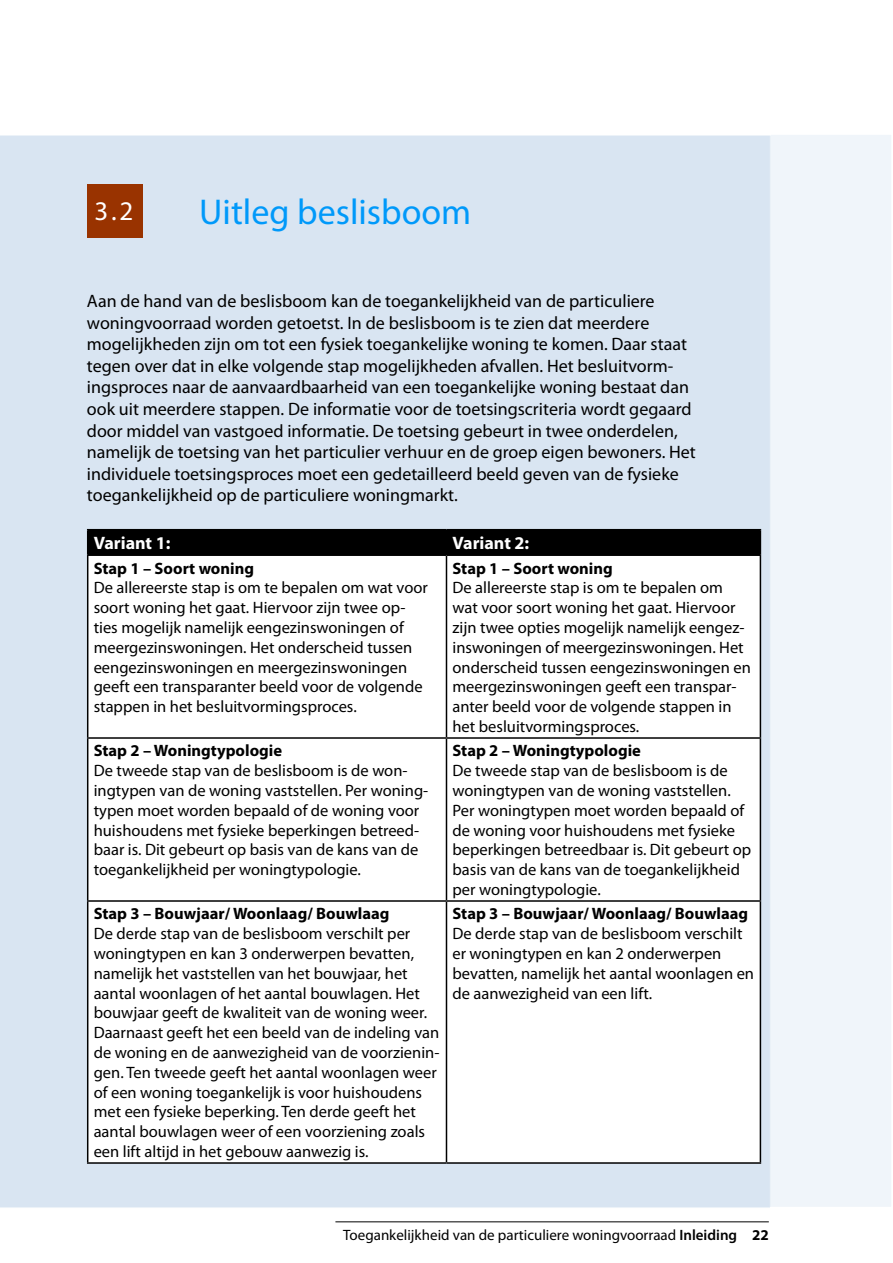
<style>
.page{position:relative;width:893px;height:1263px;background:#fff}
.page>*{position:absolute;margin:0;border:0;box-sizing:border-box;transform-origin:0 0}
.t1{font:36px "Myriad Pro";color:#0099fa}
.t2{font:27px "Myriad Pro";color:#fff}
.t3{font:18px/21.6px "Myriad Pro";color:#000}
.t4{font:700 18px "Myriad Pro";color:#fff}
.t5{font:16.5px/19.8px "Myriad Pro";color:#000}
.t6{font:700 16.5px "Myriad Pro";color:#000}
.t7{font:15px "Myriad Pro";color:#000}
.s1{font-weight:600}
.s2{font-weight:700}
</style>
<div class="page">
<div style="left:0;top:135px;width:769px;height:1073px;background:#d9e5f2"></div>
<div style="left:770px;top:134px;width:122px;height:1073px;background:#f0f5fa"></div>
<div style="left:769px;top:133px;width:124px;height:1075px;border:2px solid #fff"></div>
<div style="left:87px;top:184px;width:55px;height:54px;background:#930"></div>
<svg style="left:88px;top:556px;width:672px;height:606px"></svg>
<hr style="left:87px;top:529px;width:359px;height:1px;background:#000">
<hr style="left:446px;top:529px;width:315px;height:1px;background:#000">
<div style="left:87px;top:530px;width:674px;height:24px;background:#000"></div>
<hr style="left:87px;top:554px;width:359px;height:2px;background:#000">
<hr style="left:87px;top:556px;width:1px;height:181px;background:#000">
<hr style="left:446px;top:554px;width:315px;height:2px;background:#000">
<hr style="left:446px;top:556px;width:1px;height:181px;background:#000">
<hr style="left:760px;top:556px;width:1px;height:181px;background:#000">
<hr style="left:87px;top:737px;width:359px;height:2px;background:#000">
<hr style="left:87px;top:739px;width:1px;height:161px;background:#000">
<hr style="left:446px;top:737px;width:315px;height:2px;background:#000">
<hr style="left:446px;top:739px;width:1px;height:161px;background:#000">
<hr style="left:760px;top:739px;width:1px;height:161px;background:#000">
<hr style="left:87px;top:900px;width:359px;height:2px;background:#000">
<hr style="left:87px;top:902px;width:1px;height:260px;background:#000">
<hr style="left:446px;top:900px;width:315px;height:2px;background:#000">
<hr style="left:446px;top:902px;width:1px;height:260px;background:#000">
<hr style="left:760px;top:902px;width:1px;height:260px;background:#000">
<hr style="left:87px;top:1162px;width:359px;height:2px;background:#000">
<hr style="left:446px;top:1162px;width:315px;height:2px;background:#000">
<hr style="left:335px;top:1221px;width:434px;height:1px;background:#000">
<h2 class="t2" style="left:95px;top:200px;width:40px">3.2</h2>
<h1 class="t1" style="left:199px;top:198px;width:273px">Uitleg beslisboom</h1>
<p class="t3" style="left:87px;top:292px;width:610px">Aan de hand van de beslisboom kan de toegankelijkheid van de particuliere woningvoorraad worden getoetst. In de beslisboom is te zien dat meerdere mogelijkheden zijn om tot een fysiek toegankelijke woning te komen. Daar staat tegen over dat in elke volgende stap mogelijkheden afvallen. Het besluitvorm&shy;ingsproces naar de aanvaardbaarheid van een toegankelijke woning bestaat dan ook uit meerdere stappen. De informatie voor de toetsingscriteria wordt gegaard door middel van vastgoed informatie. De toetsing gebeurt in twee onderdelen, namelijk de toetsing van het particulier verhuur en de groep eigen bewoners. Het individuele toetsingsproces moet een gedetailleerd beeld geven van de fysieke toegankelijkheid op de particuliere woningmarkt.</p>
<p class="t4" style="left:94px;top:536px;width:78px">Variant 1:</p>
<p class="t4" style="left:452px;top:536px;width:78px">Variant 2:</p>
<p class="t6" style="left:94px;top:562px;width:162px">Stap 1 – Soort woning</p>
<p class="t5" style="left:94px;top:579px;width:336px">De allereerste stap is om te bepalen om wat voor soort woning het gaat. Hiervoor zijn twee op&shy;ties mogelijk namelijk eengezinswoningen of meergezinswoningen. Het onderscheid tussen eengezinswoningen en meergezinswoningen geeft een transparanter beeld voor de volgende stappen in het besluitvormingsproces.</p>
<p class="t6" style="left:452px;top:562px;width:162px">Stap 1 – Soort woning</p>
<p class="t5" style="left:452px;top:579px;width:300px">De allereerste stap is om te bepalen om wat voor soort woning het gaat. Hiervoor zijn twee opties mogelijk namelijk eengez&shy;inswoningen of meergezinswoningen. Het onderscheid tussen eengezinswoningen en meergezinswoningen geeft een transpar&shy;anter beeld voor de volgende stappen in het besluitvormingsproces.</p>
<p class="t6" style="left:94px;top:744px;width:190px">Stap 2 – Woningtypologie</p>
<p class="t5" style="left:94px;top:762px;width:336px">De tweede stap van de beslisboom is de won&shy;ingtypen van de woning vaststellen. Per woning&shy;typen moet worden bepaald of de woning voor huishoudens met fysieke beperkingen betreed&shy;baar is. Dit gebeurt op basis van de kans van de toegankelijkheid per woningtypologie.</p>
<p class="t6" style="left:94px;top:907px;width:297px">Stap 3 – Bouwjaar/ Woonlaag/ Bouwlaag</p>
<p class="t5" style="left:94px;top:925px;width:347px">De derde stap van de beslisboom verschilt per woningtypen en kan 3 onderwerpen bevatten, namelijk het vaststellen van het bouwjaar, het aantal woonlagen of het aantal bouwlagen. Het bouwjaar geeft de kwaliteit van de woning weer.<br>Daarnaast geeft het een beeld van de indeling van de woning en de aanwezigheid van de voorzienin&shy;gen. Ten tweede geeft het aantal woonlagen weer of een woning toegankelijk is voor huishoudens met een fysieke beperking. Ten derde geeft het aantal bouwlagen weer of een voorziening zoals een lift altijd in het gebouw aanwezig is.</p>
<p class="t6" style="left:452px;top:744px;width:190px">Stap 2 – Woningtypologie</p>
<p class="t5" style="left:452px;top:762px;width:300px">De tweede stap van de beslisboom is de woningtypen van de woning vaststellen.<br>Per woningtypen moet worden bepaald of de woning voor huishoudens met fysieke beperkingen betreedbaar is. Dit gebeurt op basis van de kans van de toegankelijkheid per woningtypologie.</p>
<p class="t6" style="left:452px;top:907px;width:297px">Stap 3 – Bouwjaar/ Woonlaag/ Bouwlaag</p>
<p class="t5" style="left:452px;top:925px;width:303px">De derde stap van de beslisboom verschilt er woningtypen en kan 2 onderwerpen bevatten, namelijk het aantal woonlagen en de aanwezigheid van een lift.</p>
<p class="t7" style="left:343px;top:1229px;width:427px">Toegankelijkheid van de particuliere woningvoorraad <span class="s1">Inleiding</span> <span class="s2">22</span></p>
</div>
